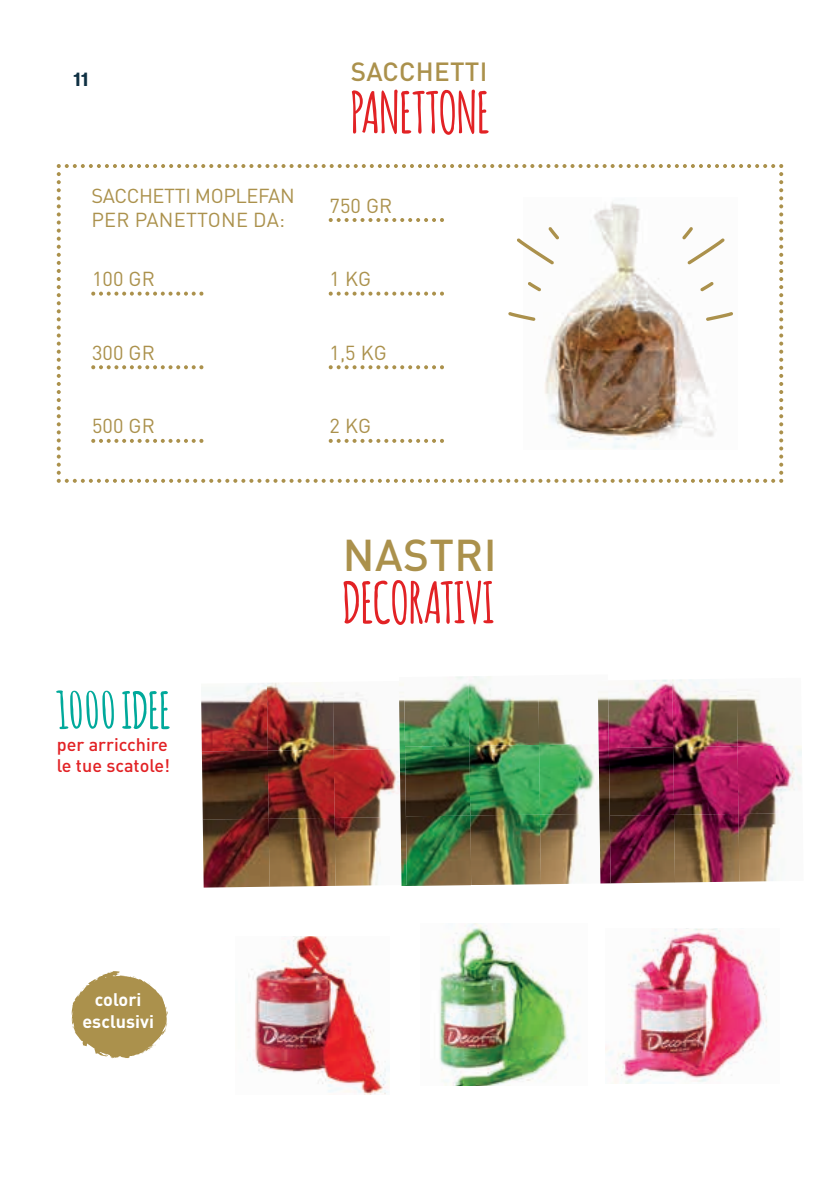
<style>
.page{position:relative;width:840px;height:1191px;background:#fff}
.page>*{position:absolute;margin:0;border:0;box-sizing:border-box;transform-origin:0 0}
.t1{font:700 56px "Amatic";color:#e22225}
.t2{font:700 50px "Amatic";color:#00a99b}
.t3{font:500 44px "DINOT";letter-spacing:.01em;color:#ab914c}
.t4{font:500 26px "DINOT";letter-spacing:.01em;color:#ab914c}
.t5{font:20px/24px "DINOT";letter-spacing:-.02em;color:#ab914c}
.t6{font:20px "DINOT";color:#ab914c}
.t7{font:500 18px/21.6px "DINOT";color:#e22225}
.t8{font:700 18px/22px "DINOT";color:#fff;text-align:center}
.t9{font:700 18px "Atlas Grotesk";color:#0f3143}
</style>
<div class="page">
<img style="left:605px;top:929px;width:162px;height:154px">
<img style="left:248px;top:936px;width:141px;height:159px">
<img style="left:439px;top:923px;width:141px;height:162px">
<svg style="left:72px;top:971px;width:96px;height:88px"></svg>
<svg style="left:57px;top:164px;width:725px;height:319px"></svg>
<img style="left:201px;top:682px;width:179px;height:69px">
<img style="left:202px;top:749px;width:196px;height:70px">
<img style="left:203px;top:817px;width:195px;height:70px">
<img style="left:610px;top:679px;width:62px;height:134px">
<img style="left:671px;top:679px;width:106px;height:68px">
<img style="left:672px;top:745px;width:130px;height:68px">
<img style="left:540px;top:813px;width:199px;height:71px">
<img style="left:738px;top:813px;width:45px;height:68px">
<img style="left:406px;top:676px;width:132px;height:69px">
<img style="left:538px;top:697px;width:34px;height:47px">
<img style="left:406px;top:745px;width:132px;height:69px">
<img style="left:538px;top:744px;width:59px;height:70px">
<img style="left:401px;top:814px;width:139px;height:72px">
<img style="left:398px;top:683px;width:8px;height:202px">
<img style="left:597px;top:692px;width:13px;height:191px">
<p class="t9" style="left:73px;top:64px;width:17px">11</p>
<p class="t5" style="left:91px;top:183px;width:205px">SACCHETTI MOPLEFAN<br>PER PANETTONE DA:</p>
<p class="t6" style="left:92px;top:265px;width:64px">100 GR</p>
<p class="t6" style="left:92px;top:339px;width:64px">300 GR</p>
<p class="t6" style="left:92px;top:412px;width:64px">500 GR</p>
<h3 class="t4" style="left:350px;top:54px;width:138px">SACCHETTI</h3>
<h1 class="t1" style="left:350px;top:73px;width:140px">PANETTONE</h1>
<p class="t6" style="left:329px;top:192px;width:64px">750 GR</p>
<p class="t6" style="left:329px;top:265px;width:43px">1 KG</p>
<p class="t6" style="left:329px;top:339px;width:59px">1,5 KG</p>
<p class="t6" style="left:329px;top:412px;width:43px">2 KG</p>
<h2 class="t2" style="left:57px;top:674px;width:115px">1000 IDEE</h2>
<p class="t7" style="left:57px;top:732px;width:115px">per arricchire le tue scatole!</p>
<h3 class="t3" style="left:342px;top:525px;width:155px">NASTRI</h3>
<h1 class="t1" style="left:342px;top:563px;width:153px">DECORATIVI</h1>
<p class="t8" style="left:82px;top:988px;width:73px">colori esclusivi</p>
</div>
